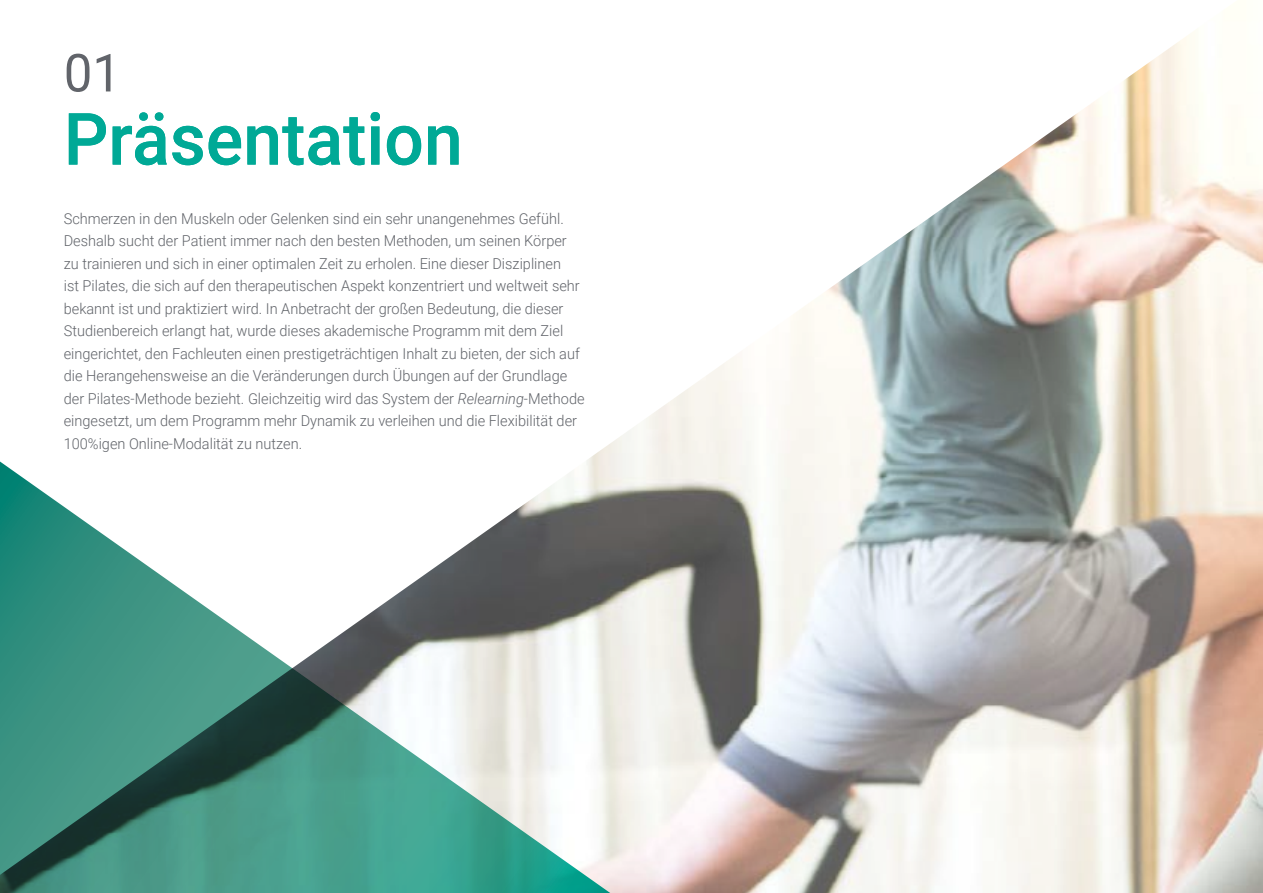
<style>
.page{position:relative;width:1263px;height:893px;background:#fff}
.page>*{position:absolute;margin:0;border:0;box-sizing:border-box;transform-origin:0 0}
.t1{font:500 72px "Roboto";color:#00a996}
.t2{font:52.5px "Roboto";color:#61646a}
.t3{font:300 15px/22.5px "Roboto";color:#61646a}
.s1{font-style:italic}
</style>
<div class="page">
<img style="left:607px;top:30px;width:656px;height:863px">
<svg style="left:0;top:446px;width:640px;height:447px"></svg>
<h2 class="t2" style="left:64px;top:36px;width:59px">01</h2>
<h1 class="t1" style="left:64px;top:89px;width:400px">Präsentation</h1>
<p class="t3" style="left:64px;top:207px;width:522px">Schmerzen in den Muskeln oder Gelenken sind ein sehr unangenehmes Gefühl.<br>Deshalb sucht der Patient immer nach den besten Methoden, um seinen Körper zu trainieren und sich in einer optimalen Zeit zu erholen. Eine dieser Disziplinen<br>ist Pilates, die sich auf den therapeutischen Aspekt konzentriert und weltweit sehr bekannt ist und praktiziert wird. In Anbetracht der großen Bedeutung, die dieser Studienbereich erlangt hat, wurde dieses akademische Programm mit dem Ziel eingerichtet, den Fachleuten einen prestigeträchtigen Inhalt zu bieten, der sich auf die Herangehensweise an die Veränderungen durch Übungen auf der Grundlage der Pilates-Methode bezieht. Gleichzeitig wird das System der <span class="s1">Relearning</span>-Methode eingesetzt, um dem Programm mehr Dynamik zu verleihen und die Flexibilität der 100%igen Online-Modalität zu nutzen.</p>
</div>
